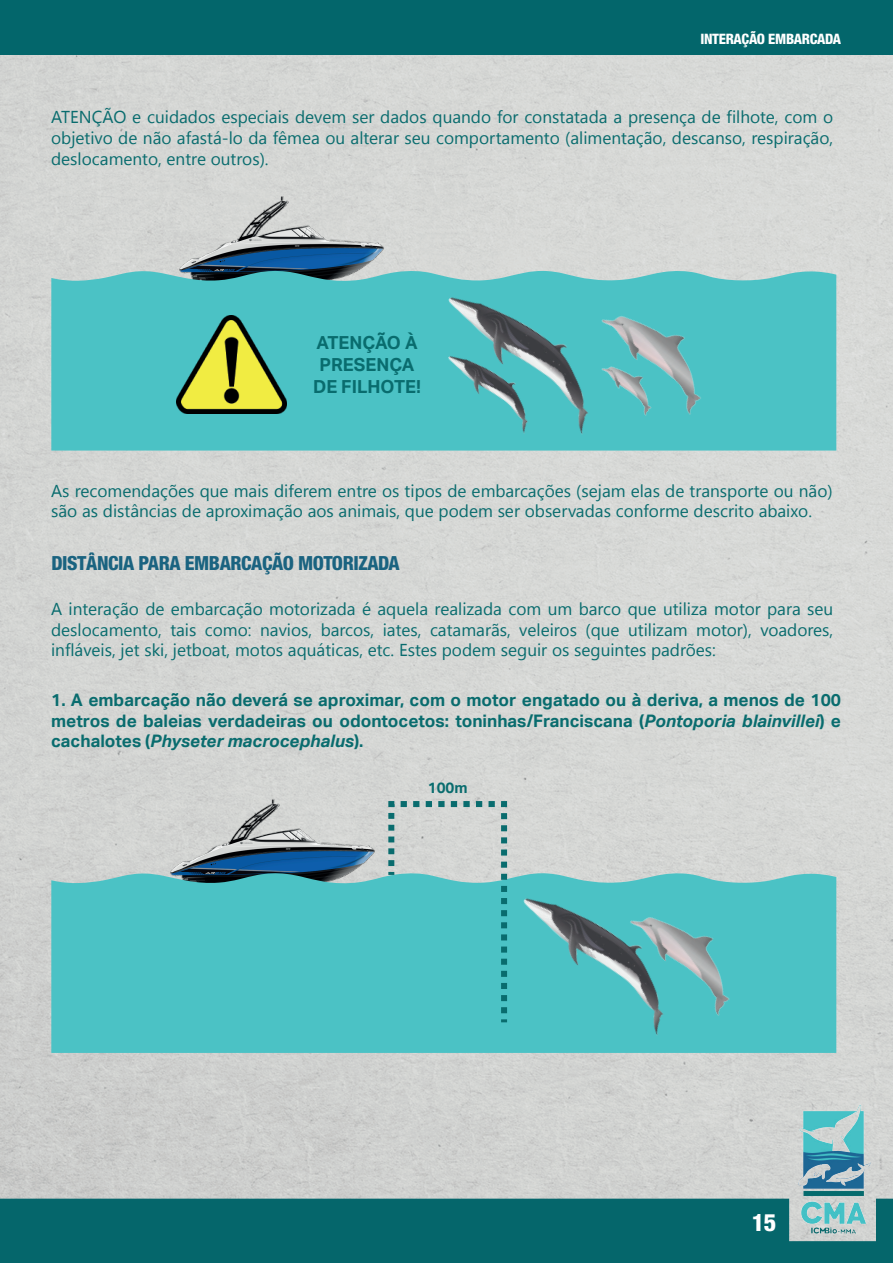
<style>
.page{position:relative;width:893px;height:1263px;background:#fff}
.page>*{position:absolute;margin:0;border:0;box-sizing:border-box;transform-origin:0 0}
.t1{font:800 condensed 24px "Helvetica Neue";color:#fff}
.t2{font:800 condensed 19.5px "Helvetica Neue";letter-spacing:-.02em;color:#1a6380}
.t3{font:700 18px/21.6px "Aktiv Grotesk";color:#096c6e;text-align:center}
.t4{font:700 17.25px/20.7px "Aktiv Grotesk";color:#096c6e;text-align:justify}
.t5{font:17.25px "Segoe UI Symbol";color:#096c6e}
.t6{font:700 15px "Aktiv Grotesk";color:#096c6e}
.t7{font:800 condensed 14.4px "Helvetica Neue";letter-spacing:-.02em;color:#fff}
.s1{font-style:italic}
</style>
<div class="page">
<img style="left:0;top:55px;width:893px;height:1144px">
<img style="left:180px;top:196px;width:204px;height:74px">
<img style="left:170px;top:799px;width:205px;height:74px">
<div style="left:51px;top:270px;width:785px;height:181px;background:#4bc2c5"></div>
<img style="left:623px;top:275px;width:120px;height:155px">
<img style="left:623px;top:346px;width:49px;height:78px">
<img style="left:433px;top:262px;width:190px;height:176px">
<img style="left:439px;top:337px;width:108px;height:99px">
<div style="left:51px;top:873px;width:785px;height:180px;background:#4bc2c5"></div>
<img style="left:698px;top:876px;width:74px;height:155px">
<img style="left:508px;top:863px;width:190px;height:176px">
<svg style="left:385px;top:798px;width:125px;height:224px;background:#75c4c6"></svg>
<div style="left:0;top:0;width:893px;height:55px;background:#03666b"></div>
<div style="left:0;top:1199px;width:893px;height:64px;background:#05666b"></div>
<img style="left:782px;top:1091px;width:102px;height:149px">
<img style="left:176px;top:316px;width:110px;height:97px">
<svg style="left:222px;top:114px;width:8px;height:9px"></svg>
<svg style="left:381px;top:110px;width:27px;height:13px"></svg>
<svg style="left:453px;top:114px;width:7px;height:9px"></svg>
<svg style="left:472px;top:110px;width:8px;height:13px"></svg>
<svg style="left:497px;top:110px;width:6px;height:13px"></svg>
<svg style="left:514px;top:114px;width:4px;height:9px"></svg>
<svg style="left:525px;top:114px;width:7px;height:9px"></svg>
<svg style="left:727px;top:110px;width:8px;height:13px"></svg>
<svg style="left:742px;top:110px;width:7px;height:13px"></svg>
<svg style="left:767px;top:114px;width:11px;height:11px"></svg>
<svg style="left:214px;top:131px;width:14px;height:13px"></svg>
<svg style="left:351px;top:135px;width:7px;height:9px"></svg>
<svg style="left:370px;top:135px;width:29px;height:9px"></svg>
<svg style="left:413px;top:135px;width:7px;height:9px"></svg>
<svg style="left:437px;top:135px;width:6px;height:9px"></svg>
<svg style="left:238px;top:156px;width:4px;height:9px"></svg>
<svg style="left:260px;top:153px;width:8px;height:14px"></svg>
<svg style="left:220px;top:488px;width:8px;height:9px"></svg>
<svg style="left:275px;top:484px;width:56px;height:13px"></svg>
<svg style="left:338px;top:488px;width:8px;height:9px"></svg>
<svg style="left:364px;top:488px;width:12px;height:9px"></svg>
<svg style="left:412px;top:484px;width:12px;height:16px"></svg>
<svg style="left:666px;top:484px;width:18px;height:13px"></svg>
<svg style="left:697px;top:488px;width:12px;height:9px"></svg>
<svg style="left:749px;top:488px;width:4px;height:9px"></svg>
<svg style="left:760px;top:488px;width:8px;height:9px"></svg>
<svg style="left:809px;top:484px;width:7px;height:13px"></svg>
<svg style="left:828px;top:484px;width:3px;height:15px"></svg>
<svg style="left:308px;top:508px;width:7px;height:9px"></svg>
<svg style="left:339px;top:508px;width:7px;height:9px"></svg>
<svg style="left:358px;top:505px;width:30px;height:12px"></svg>
<svg style="left:426px;top:508px;width:7px;height:9px"></svg>
<svg style="left:644px;top:504px;width:5px;height:13px"></svg>
<svg style="left:660px;top:508px;width:28px;height:9px"></svg>
<svg style="left:694px;top:504px;width:18px;height:13px"></svg>
<svg style="left:721px;top:488px;width:16px;height:29px"></svg>
<svg style="left:146px;top:602px;width:18px;height:13px"></svg>
<svg style="left:271px;top:606px;width:12px;height:9px"></svg>
<svg style="left:311px;top:602px;width:44px;height:13px"></svg>
<svg style="left:363px;top:602px;width:7px;height:13px"></svg>
<svg style="left:378px;top:606px;width:7px;height:9px"></svg>
<svg style="left:407px;top:606px;width:20px;height:9px"></svg>
<svg style="left:436px;top:606px;width:21px;height:9px"></svg>
<svg style="left:464px;top:602px;width:37px;height:13px"></svg>
<svg style="left:580px;top:602px;width:30px;height:13px"></svg>
<svg style="left:648px;top:606px;width:8px;height:9px"></svg>
<svg style="left:680px;top:602px;width:2px;height:13px"></svg>
<svg style="left:688px;top:602px;width:18px;height:13px"></svg>
<svg style="left:715px;top:606px;width:13px;height:9px"></svg>
<svg style="left:756px;top:606px;width:5px;height:9px"></svg>
<svg style="left:158px;top:634px;width:3px;height:4px"></svg>
<div style="left:172px;top:602px;width:80px;height:34px;background:#d3d5d3"></div>
<svg style="left:271px;top:627px;width:6px;height:9px"></svg>
<svg style="left:288px;top:623px;width:2px;height:13px"></svg>
<svg style="left:507px;top:634px;width:3px;height:4px"></svg>
<svg style="left:528px;top:623px;width:32px;height:13px"></svg>
<svg style="left:587px;top:624px;width:3px;height:14px"></svg>
<svg style="left:611px;top:627px;width:8px;height:9px"></svg>
<svg style="left:645px;top:623px;width:2px;height:13px"></svg>
<svg style="left:653px;top:623px;width:33px;height:13px"></svg>
<svg style="left:697px;top:627px;width:13px;height:9px"></svg>
<svg style="left:738px;top:624px;width:13px;height:14px"></svg>
<svg style="left:769px;top:606px;width:31px;height:30px"></svg>
<svg style="left:809px;top:627px;width:12px;height:9px"></svg>
<svg style="left:52px;top:644px;width:2px;height:12px"></svg>
<svg style="left:66px;top:643px;width:16px;height:14px"></svg>
<svg style="left:92px;top:644px;width:12px;height:13px"></svg>
<svg style="left:193px;top:644px;width:8px;height:13px"></svg>
<svg style="left:213px;top:648px;width:7px;height:9px"></svg>
<svg style="left:236px;top:648px;width:13px;height:8px"></svg>
<svg style="left:289px;top:648px;width:6px;height:9px"></svg>
<svg style="left:383px;top:648px;width:10px;height:9px"></svg>
<svg style="left:401px;top:644px;width:6px;height:12px"></svg>
<svg style="left:422px;top:648px;width:7px;height:9px"></svg>
<svg style="left:443px;top:648px;width:8px;height:12px"></svg>
<svg style="left:463px;top:644px;width:32px;height:13px"></svg>
<svg style="left:509px;top:648px;width:17px;height:12px"></svg>
<svg style="left:538px;top:644px;width:9px;height:12px"></svg>
<svg style="left:582px;top:648px;width:17px;height:12px"></svg>
<svg style="left:612px;top:644px;width:1px;height:12px"></svg>
<svg style="left:631px;top:648px;width:7px;height:9px"></svg>
<div style="left:239px;top:110px;width:106px;height:34px;background:#d4d5d3"></div>
<svg style="left:353px;top:114px;width:21px;height:9px"></svg>
<svg style="left:785px;top:114px;width:47px;height:9px"></svg>
<div style="left:51px;top:108px;width:154px;height:59px;background:#d3d5d3"></div>
<svg style="left:455px;top:133px;width:78px;height:15px"></svg>
<div style="left:566px;top:110px;width:154px;height:38px;background:#d7d8d6"></div>
<svg style="left:753px;top:131px;width:79px;height:17px"></svg>
<div style="left:51px;top:484px;width:149px;height:33px;background:#d4d5d3"></div>
<svg style="left:235px;top:484px;width:33px;height:13px"></svg>
<div style="left:440px;top:484px;width:184px;height:37px;background:#d7d8d6"></div>
<svg style="left:632px;top:484px;width:27px;height:13px"></svg>
<svg style="left:207px;top:505px;width:85px;height:16px"></svg>
<svg style="left:760px;top:504px;width:51px;height:13px"></svg>
<div style="left:51px;top:602px;width:87px;height:34px;background:#d3d5d3"></div>
<svg style="left:509px;top:606px;width:62px;height:9px"></svg>
<svg style="left:808px;top:606px;width:24px;height:9px"></svg>
<div style="left:317px;top:623px;width:59px;height:36px;background:#d5d6d4"></div>
<svg style="left:384px;top:623px;width:36px;height:15px"></svg>
<svg style="left:431px;top:623px;width:68px;height:13px"></svg>
<svg style="left:112px;top:644px;width:73px;height:16px"></svg>
<svg style="left:652px;top:644px;width:63px;height:16px"></svg>
<p class="t7" style="left:700px;top:30px;width:142px">INTERAÇÃO EMBARCADA</p>
<p class="t5" style="left:155px;top:104px;width:84px">◆ □▲ ▲</p>
<p class="t5" style="left:409px;top:104px;width:172px">□▲ ❑◆ ■ □ □ □■▲▼ ▼</p>
<p class="t5" style="left:736px;top:104px;width:31px">● □▼</p>
<p class="t5" style="left:51px;top:125px;width:63px">□ ▼❖□</p>
<p class="t5" style="left:200px;top:125px;width:45px">▲▼ ●□</p>
<p class="t5" style="left:325px;top:125px;width:46px">□◆ ●▼</p>
<p class="t5" style="left:404px;top:125px;width:51px">▲ ◆ □</p>
<p class="t5" style="left:534px;top:125px;width:51px">■▼□ ●</p>
<p class="t5" style="left:653px;top:125px;width:91px">□ ▲ ■▲□</p>
<p class="t5" style="left:70px;top:146px;width:23px">▲●□</p>
<p class="t5" style="left:133px;top:146px;width:129px">■▼□ ■▼ □◆▼ □▲</p>
<p class="t3" style="left:313px;top:332px;width:110px">ATENÇÃO À<br>PRESENÇA<br>DE FILHOTE!</p>
<p class="t5" style="left:131px;top:478px;width:11px">■</p>
<p class="t5" style="left:187px;top:478px;width:34px">▲ ❑◆</p>
<p class="t5" style="left:347px;top:478px;width:97px">■▼ □▲ ▼ □▲</p>
<p class="t5" style="left:689px;top:478px;width:139px">▼ ■▲□▼ □◆ ■□</p>
<p class="t5" style="left:51px;top:498px;width:128px">▲□ ▲ ▲▼■ ▲</p>
<p class="t5" style="left:293px;top:498px;width:66px">□ □▲ ■</p>
<p class="t5" style="left:389px;top:498px;width:37px">▲ ❑◆</p>
<p class="t5" style="left:449px;top:498px;width:129px">□ ▲ □▲ ❖</p>
<p class="t5" style="left:604px;top:498px;width:57px">▲ □■ □</p>
<p class="t5" style="left:713px;top:498px;width:43px">▲ ▼□</p>
<p class="t2" style="left:51px;top:551px;width:350px">DISTÂNCIA PARA EMBARCAÇÃO MOTORIZADA</p>
<p class="t5" style="left:253px;top:596px;width:59px">□ □▼□</p>
<p class="t5" style="left:386px;top:596px;width:35px">❑◆ ●</p>
<p class="t5" style="left:458px;top:596px;width:6px">●</p>
<p class="t5" style="left:611px;top:596px;width:77px">□ ❑◆ ◆▼ ●</p>
<p class="t5" style="left:729px;top:596px;width:27px">□▼□</p>
<p class="t5" style="left:70px;top:617px;width:23px">▲●□</p>
<p class="t5" style="left:133px;top:617px;width:177px">■▼□ ▼ ▲ □ □ ■ ❖□▲</p>
<p class="t5" style="left:500px;top:617px;width:154px">▲ ❖ ● □▲ ❑◆ ◆▼●</p>
<p class="t5" style="left:711px;top:617px;width:27px">□▼□</p>
<p class="t5" style="left:760px;top:617px;width:71px">❖□ □▲</p>
<p class="t5" style="left:55px;top:637px;width:58px">■●❖ ▲</p>
<p class="t5" style="left:186px;top:637px;width:42px">▼□▼</p>
<p class="t5" style="left:250px;top:637px;width:134px">□▼□▲ ❑◆ ▼ ▲ ▼</p>
<p class="t5" style="left:408px;top:637px;width:56px">▲▼ ▲ □</p>
<p class="t5" style="left:501px;top:637px;width:147px">▲ ◆ □▲ ▲ ◆■▼▲</p>
<p class="t4" style="left:51px;top:689px;width:791px">1. A embarcação não deverá se aproximar, com o motor engatado ou à deriva, a menos de 100 metros de baleias verdadeiras ou odontocetos: toninhas/Franciscana (<span class="s1">Pontoporia blainvillei</span>) e cachalotes (<span class="s1">Physeter macrocephalus</span>).</p>
<p class="t6" style="left:428px;top:779px;width:41px">100m</p>
<h1 class="t1" style="left:752px;top:1207px;width:26px">15</h1>
</div>
